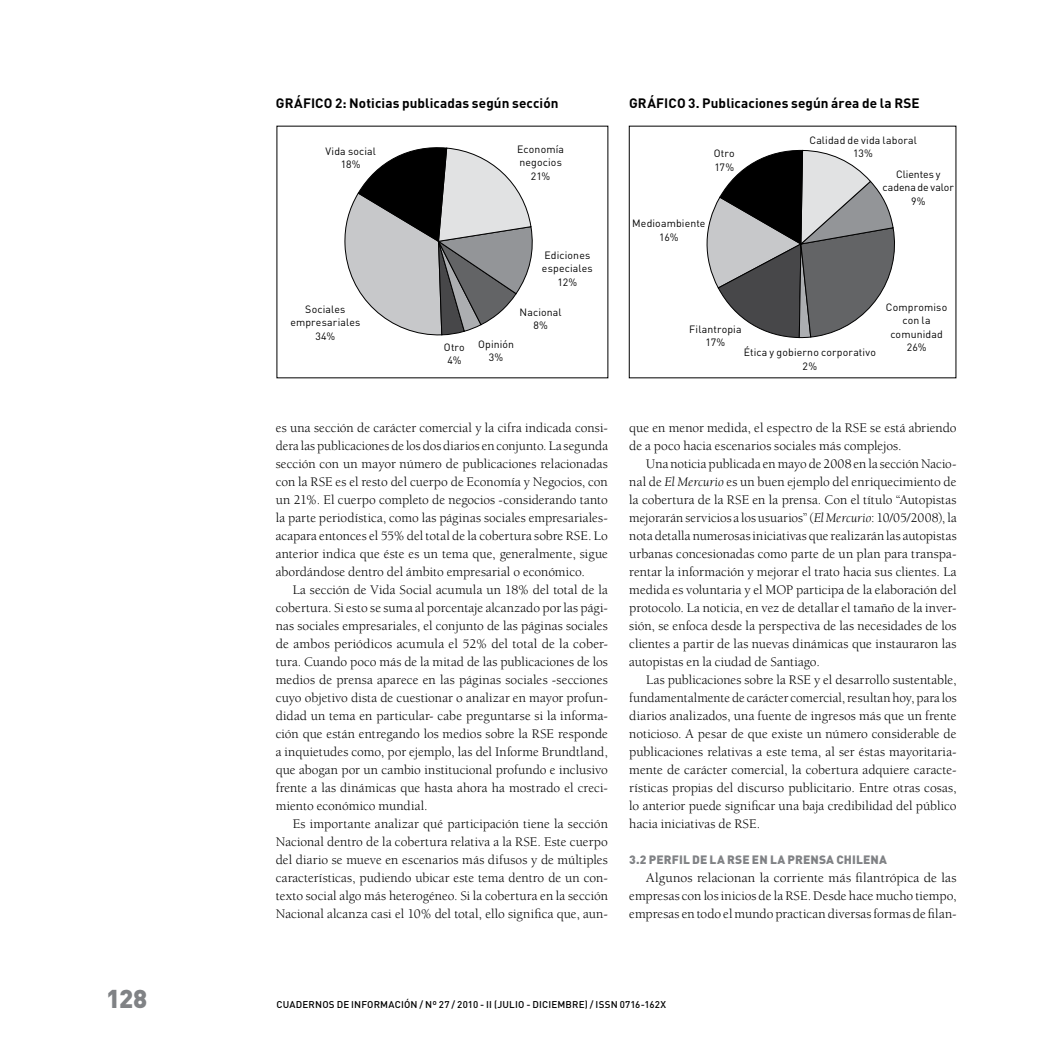
<style>
.page{position:relative;width:1063px;height:1063px;background:#fff}
.page>*{position:absolute;margin:0;border:0;box-sizing:border-box;transform-origin:0 0}
.t1{font:900 25.5px "DIN";color:#808285}
.t2{font:13.5px/18px "Berkeley Std";color:#000;text-align:justify}
.t3{font:700 13.5px "DIN";letter-spacing:.005em;color:#000}
.t4{font:900 12px "DIN";letter-spacing:.015em;color:#808285}
.t5{font:10.5px/13.5px "DIN";letter-spacing:.015em;color:#000;text-align:center}
.t6{font:10.5px/13.5px "DIN";letter-spacing:-.005em;color:#000;text-align:center}
.t7{font:500 9.75px "DIN";letter-spacing:.02em;color:#000}
.s1{font-style:italic}
</style>
<div class="page">
<svg style="left:344px;top:147px;width:189px;height:189px"></svg>
<svg style="left:706px;top:150px;width:189px;height:188px"></svg>
<p class="t3" style="left:276px;top:94px;width:284px">GRÁFICO 2: Noticias publicadas según sección</p>
<p class="t5" style="left:326px;top:144px;width:52px">Vida social<br>18%</p>
<p class="t5" style="left:517px;top:142px;width:48px">Economía negocios<br>21%</p>
<p class="t5" style="left:290px;top:302px;width:72px">Sociales empresariales<br>34%</p>
<p class="t5" style="left:444px;top:340px;width:22px">Otro<br>4%</p>
<p class="t5" style="left:542px;top:248px;width:52px">Ediciones especiales<br>12%</p>
<p class="t5" style="left:520px;top:305px;width:44px">Nacional<br>8%</p>
<p class="t5" style="left:478px;top:337px;width:38px">Opinión<br>3%</p>
<p class="t2" style="left:276px;top:419px;width:334px">es una sección de carácter comercial y la cifra indicada consi&shy;dera las publicaciones de los dos diarios en conjunto. La segunda sección con un mayor número de publicaciones relacionadas con la RSE es el resto del cuerpo de Economía y Negocios, con un 21%. El cuerpo completo de negocios -considerando tanto la parte periodística, como las páginas sociales empresariales&shy;acapara entonces el 55% del total de la cobertura sobre RSE. Lo anterior indica que éste es un tema que, generalmente, sigue abordándose dentro del ámbito empresarial o económico.</p>
<p class="t2" style="left:276px;top:581px;width:334px;text-indent:17px">La sección de Vida Social acumula un 18% del total de la cobertura. Si esto se suma al porcentaje alcanzado por las pági&shy;nas sociales empresariales, el conjunto de las páginas sociales de ambos periódicos acumula el 52% del total de la cober&shy;tura. Cuando poco más de la mitad de las publicaciones de los medios de prensa aparece en las páginas sociales -secciones cuyo objetivo dista de cuestionar o analizar en mayor profun&shy;didad un tema en particular- cabe preguntarse si la informa&shy;ción que están entregando los medios sobre la RSE responde a inquietudes como, por ejemplo, las del Informe Brundtland, que abogan por un cambio institucional profundo e inclusivo frente a las dinámicas que hasta ahora ha mostrado el creci&shy;miento económico mundial.</p>
<p class="t2" style="left:276px;top:815px;width:334px;text-indent:17px">Es importante analizar qué participación tiene la sección Nacional dentro de la cobertura relativa a la RSE. Este cuerpo del diario se mueve en escenarios más difusos y de múltiples características, pudiendo ubicar este tema dentro de un con&shy;texto social algo más heterogéneo. Si la cobertura en la sección Nacional alcanza casi el 10% del total, ello significa que, aun-</p>
<p class="t3" style="left:629px;top:94px;width:292px">GRÁFICO 3. Publicaciones según área de la RSE</p>
<p class="t5" style="left:714px;top:146px;width:22px;text-align:left">Otro<br>17%</p>
<p class="t5" style="left:809px;top:133px;width:109px">Calidad de vida laboral<br>13%</p>
<p class="t6" style="left:883px;top:167px;width:73px">Clientes y cadena de valor<br>9%</p>
<p class="t5" style="left:632px;top:217px;width:75px">Medioambiente<br>16%</p>
<p class="t5" style="left:689px;top:322px;width:54px">Filantropia<br>17%</p>
<p class="t5" style="left:744px;top:346px;width:134px">Ética y gobierno corporativo<br>2%</p>
<p class="t5" style="left:886px;top:300px;width:63px">Compromiso con la comunidad<br>26%</p>
<p class="t2" style="left:629px;top:419px;width:329px">que en menor medida, el espectro de la RSE se está abriendo de a poco hacia escenarios sociales más complejos.</p>
<p class="t2" style="left:629px;top:455px;width:329px;text-indent:17px">Una noticia publicada en mayo de 2008 en la sección Nacio&shy;nal de <span class="s1">El Mercurio</span> es un buen ejemplo del enriquecimiento de la cobertura de la RSE en la prensa. Con el título “Autopistas mejorarán servicios a los usuarios” (<span class="s1">El Mercurio</span>: 10/05/2008), la nota detalla numerosas iniciativas que realizarán las autopistas urbanas concesionadas como parte de un plan para transpa&shy;rentar la información y mejorar el trato hacia sus clientes. La medida es voluntaria y el MOP participa de la elaboración del protocolo. La noticia, en vez de detallar el tamaño de la inver&shy;sión, se enfoca desde la perspectiva de las necesidades de los clientes a partir de las nuevas dinámicas que instauraron las autopistas en la ciudad de Santiago.</p>
<p class="t2" style="left:629px;top:671px;width:329px;text-indent:17px">Las publicaciones sobre la RSE y el desarrollo sustentable, fundamentalmente de carácter comercial, resultan hoy, para los diarios analizados, una fuente de ingresos más que un frente noticioso. A pesar de que existe un número considerable de publicaciones relativas a este tema, al ser éstas mayoritaria&shy;mente de carácter comercial, la cobertura adquiere caracte&shy;rísticas propias del discurso publicitario. Entre otras cosas, lo anterior puede significar una baja credibilidad del público hacia iniciativas de RSE.</p>
<p class="t4" style="left:629px;top:852px;width:258px">3.2 PERFI L DE LA RSE EN LA PRENSA CHILENA</p>
<p class="t2" style="left:629px;top:869px;width:329px;text-indent:17px">Algunos relacionan la corriente más filantrópica de las empresas con los inicios de la RSE. Desde hace mucho tiempo, empresas en todo el mundo practican diversas formas de filan-</p>
<h1 class="t1" style="left:106px;top:982px;width:42px">128</h1>
<p class="t7" style="left:277px;top:998px;width:263px">CUADERNOS DE INFORMACIÓN / Nº 27 / 2010 - II (JU LIO - DICIEMBRE</p>
<p class="t7" style="left:585px;top:998px;width:83px">) / ISSN 0716-162X</p>
</div>
